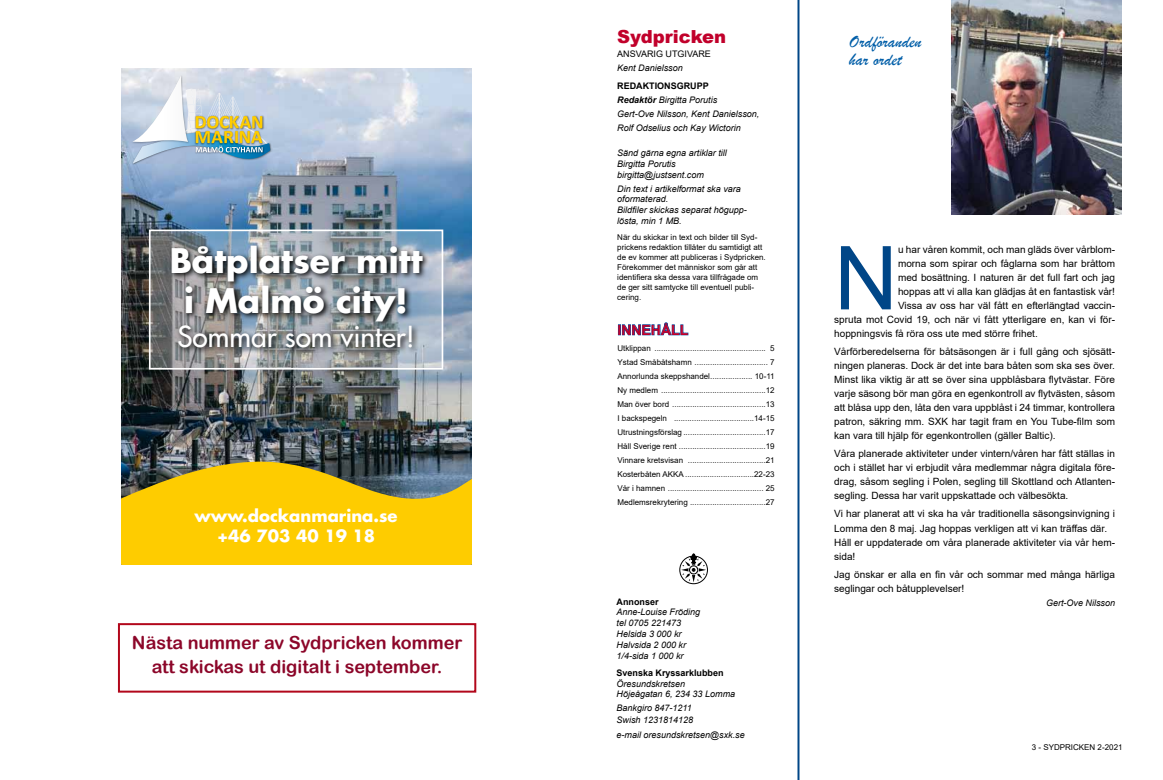
<style>
.page{position:relative;width:1163px;height:780px;background:#fff}
.page>*{position:absolute;margin:0;border:0;box-sizing:border-box;transform-origin:0 0}
.t1{font:88.2px "Arial";color:#004687}
.t2{font:700 32.9px/39.5px "Futura Std";color:#fff;text-align:center}
.t3{font:500 28.2px "Futura Std";color:#fff}
.t4{font:18px/24px "Arial Rounded MT Bold";color:#8c0629;text-align:center}
.t5{font:18px/18px "Brush Script";color:#005ea8}
.t6{font:900 18px "Arial";color:#c1002b}
.t7{font:700 16.5px/19.8px "Futura Std";color:#fff;text-align:center}
.t8{font:700 14px "Arial";color:#c1002b}
.t9{font:10px/14px "Arial";color:#000;text-align:justify}
.t10{font:italic 9px/10.8px "Arial";color:#000}
.t11{font:700 9px "Arial";color:#000}
.t12{font:9px "Arial";color:#000}
.t13{font:8px/14px "Arial";color:#000;text-align:justify}
.s1{font-weight:700;font-style:normal}
.s2{font-weight:700}
</style>
<div class="page">
<div style="left:679px;top:556px;width:28px;height:27px;background:#d0d0d0;border-radius:50%"></div>
<div style="left:679px;top:556px;width:28px;height:28px;border:1px solid #000;border-radius:50%"></div>
<svg style="left:681px;top:553px;width:25px;height:29px"></svg>
<hr style="left:797px;top:0;width:2px;height:780px;background:#004687">
<svg style="left:618px;top:322px;width:70px;height:13px"></svg>
<img style="left:951px;top:0;width:170px;height:215px">
<img style="left:121px;top:69px;width:350px;height:392px">
<img style="left:131px;top:130px;width:141px;height:36px">
<img style="left:130px;top:73px;width:60px;height:71px">
<svg style="left:132px;top:75px;width:138px;height:88px;background:#c1cecf"></svg>
<svg style="left:152px;top:232px;width:288px;height:134px;background:#8a949c"></svg>
<div style="left:149px;top:229px;width:294px;height:140px;border:2px solid #fff"></div>
<svg style="left:169px;top:243px;width:261px;height:112px;background:#72797e"></svg>
<svg style="left:121px;top:461px;width:351px;height:104px;background:#ddb712"></svg>
<div style="left:118px;top:623px;width:358px;height:69px;background:#fff;border:2px solid #b2071b"></div>
<h2 class="t2" style="left:170px;top:241px;width:254px">Båtplatser mitt i Malmö city!</h2>
<h3 class="t3" style="left:177px;top:318px;width:239px">Sommar som vinter!</h3>
<h3 class="t7" style="left:194px;top:506px;width:205px">www.dockanmarina.se +46 703 40 19 18</h3>
<h3 class="t4" style="left:132px;top:630px;width:332px">Nästa nummer av Sydpricken kommer att skickas ut digitalt i september.</h3>
<h3 class="t6" style="left:617px;top:24px;width:110px">Sydpricken</h3>
<p class="t12" style="left:617px;top:48px;width:95px">ANSVARIG UTGIVARE</p>
<p class="t10" style="left:617px;top:63px;width:67px">Kent Danielsson</p>
<p class="t10" style="left:617px;top:79px;width:144px;line-height:14px"><span class="s1">REDAKTIONSGRUPP<br></span><span class="s2">Redaktör</span> Birgitta Porutis<br>Gert-Ove Nilsson, Kent Danielsson,<br>Rolf Odselius och Kay Wictorin</p>
<p class="t10" style="left:617px;top:147px;width:111px">Sänd gärna egna artiklar till<br>Birgitta Porutis birgitta@justsent.com</p>
<p class="t10" style="left:617px;top:183px;width:131px">Din text i artikelformat ska vara oformaterad.<br>Bildfiler skickas separat högupp&shy;lösta, min 1 MB.</p>
<p class="t13" style="left:617px;top:232px;width:150px;line-height:10px;text-align:left">När du skickar in text och bilder till Syd&shy;prickens redaktion tillåter du samtidigt att de ev kommer att publiceras i Sydpricken.<br>Förekommer det människor som går att identifiera ska dessa vara tillfrågade om de ger sitt samtycke till eventuell publi&shy;cering.</p>
<h3 class="t8" style="left:617px;top:320px;width:72px">INNEHÅLL</h3>
<p class="t13" style="left:617px;top:341px;width:159px">Utklippan .................................................. 5<br>Ystad Småbåtshamn ................................. 7<br>Annorlunda skeppshandel................... 10-11<br>Ny medlem ...............................................12<br>Man över bord ..........................................13<br>I backspegeln ....................................14-15<br>Utrustningsförslag .....................................17<br>Håll Sverige rent .......................................19<br>Vinnare kretsvisan ...................................21<br>Kosterbåten AKKA ...............................22-23<br>Vår i hamnen ........................................... 25<br>Medlemsrekrytering ..................................27</p>
<p class="t11" style="left:616px;top:595px;width:44px">Annonser</p>
<p class="t10" style="left:616px;top:607px;width:85px">Anne-Louise Fröding tel 0705 221473<br>Helsida 3 000 kr<br>Halvsida 2 000 kr<br>1/4-sida 1 000 kr</p>
<p class="t11" style="left:616px;top:666px;width:109px">Svenska Kryssarklubben</p>
<p class="t10" style="left:616px;top:678px;width:120px">Öresundskretsen<br>Höjeågatan 6, 234 33 Lomma</p>
<p class="t10" style="left:616px;top:702px;width:78px;line-height:12px">Bankgiro 847-1211<br>Swish 1231814128</p>
<p class="t10" style="left:616px;top:729px;width:130px">e-mail oresundskretsen@sxk.se</p>
<h3 class="t5" style="left:849px;top:33px;width:74px">Ordföranden har ordet</h3>
<h1 class="t1" style="left:834px;top:217px;width:65px">N</h1>
<p class="t9" style="left:897px;top:243px;width:218px">u har våren kommit, och man gläds över vårblom-</p>
<p class="t9" style="left:897px;top:257px;width:218px">morna som spirar och fåglarna som har bråttom</p>
<p class="t9" style="left:897px;top:271px;width:218px">med bosättning. I naturen är det full fart och jag</p>
<p class="t9" style="left:897px;top:285px;width:218px">hoppas att vi alla kan glädjas åt en fantastisk vår!</p>
<p class="t9" style="left:897px;top:299px;width:218px">Vissa av oss har väl fått en efterlängtad vaccin-</p>
<p class="t9" style="left:834px;top:313px;width:282px">spruta mot Covid 19, och när vi fått ytterligare en, kan vi för-</p>
<p class="t9" style="left:834px;top:327px;width:205px">hoppningsvis få röra oss ute med större frihet.</p>
<p class="t9" style="left:834px;top:345px;width:282px">Vårförberedelserna för båtsäsongen är i full gång och sjösätt&shy;ningen planeras. Dock är det inte bara båten som ska ses över.<br>Minst lika viktig är att se över sina uppblåsbara flytvästar. Före varje säsong bör man göra en egenkontroll av flytvästen, såsom att blåsa upp den, låta den vara uppblåst i 24 timmar, kontrollera patron, säkring mm. SXK har tagit fram en You Tube-film som kan vara till hjälp för egenkontrollen (gäller Baltic).</p>
<p class="t9" style="left:834px;top:447px;width:282px">Våra planerade aktiviteter under vintern/våren har fått ställas in och i stället har vi erbjudit våra medlemmar några digitala före&shy;drag, såsom segling i Polen, segling till Skottland och Atlanten&shy;segling. Dessa har varit uppskattade och välbesökta.</p>
<p class="t9" style="left:834px;top:507px;width:282px;text-align:left">Vi har planerat att vi ska ha vår traditionella säsongsinvigning i Lomma den 8 maj. Jag hoppas verkligen att vi kan träffas där.<br>Håll er uppdaterade om våra planerade aktiviteter via vår hem&shy;sida!</p>
<p class="t9" style="left:834px;top:567px;width:282px">Jag önskar er alla en fin vår och sommar med många härliga seglingar och båtupplevelser!</p>
<p class="t10" style="left:1045px;top:597px;width:71px">Gert-Ove Nilsson</p>
<p class="t13" style="left:1031px;top:739px;width:92px">3 - SYDPRICKEN 2-2021</p>
</div>
